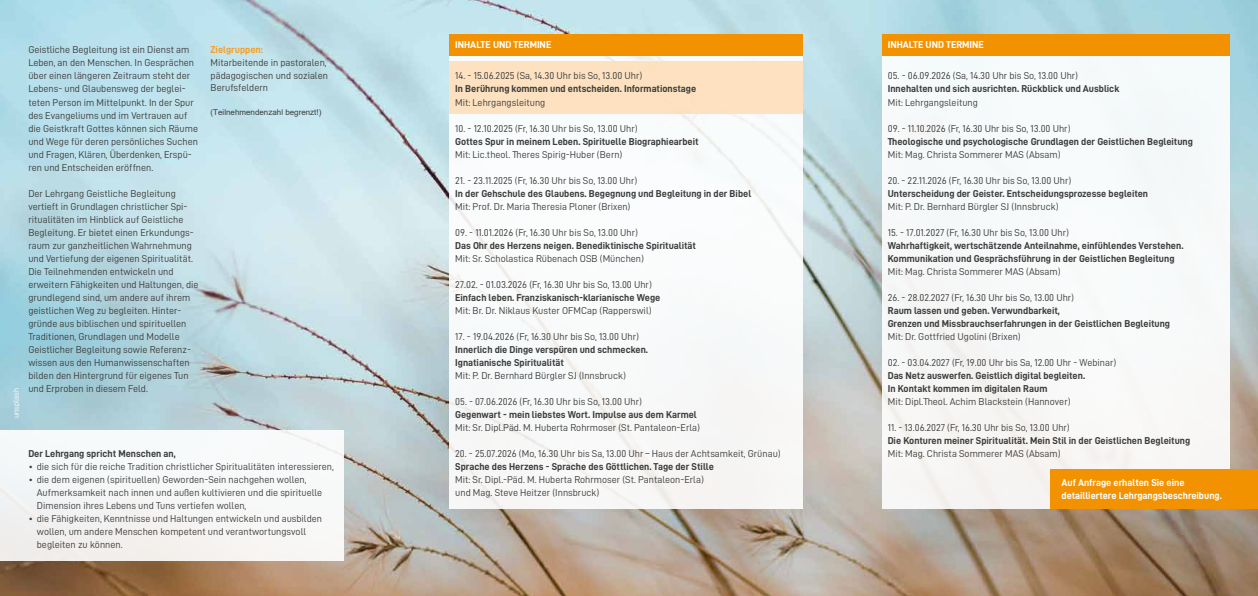
<style>
.page{position:relative;width:1258px;height:596px;background:#fff}
.page>*{position:absolute;margin:0;border:0;box-sizing:border-box;transform-origin:0 0}
.t1{font:10px/13px "D DIN";color:#3c3c3b}
.t2{font:10px/13px "D DIN Bold";color:#3c3c3b}
.t3{font:10px/13px "D DIN Bold";color:#fff}
.t4{font:10px "D DIN Bold";color:#f59e24}
.t5{font:8px "Arial";color:#3c3c3b}
.t6{font:8px "D DIN";color:#fff}
</style>
<div class="page">
<img style="left:0;top:0;width:1257px;height:595px">
<div style="left:449px;top:34px;width:353px;height:474px;background:#f8fafa"></div>
<div style="left:0;top:430px;width:344px;height:130px;background:#f6f7f7"></div>
<div style="left:882px;top:34px;width:347px;height:474px;background:#f7f9f9"></div>
<div style="left:449px;top:34px;width:353px;height:21px;background:#f39200"></div>
<div style="left:882px;top:34px;width:347px;height:21px;background:#f39200"></div>
<div style="left:1050px;top:469px;width:207px;height:39px;background:#f39200"></div>
<div style="left:449px;top:62px;width:353px;height:52px;background:#fedfba"></div>
<p class="t6" style="left:12px;top:417px;width:32px;rotate:-90deg">unsplash</p>
<p class="t1" style="left:28px;top:43px;width:171px">Geistliche Begleitung ist ein Dienst am Leben, an den Menschen. In Gesprächen über einen längeren Zeitraum steht der Lebens- und Glaubensweg der beglei&shy;teten Person im Mittelpunkt. In der Spur des Evangeliums und im Vertrauen auf die Geistkraft Gottes können sich Räume und Wege für deren persönliches Suchen und Fragen, Klären, Überdenken, Erspü&shy;ren und Entscheiden eröffnen.</p>
<p class="t1" style="left:28px;top:186px;width:172px">Der Lehrgang Geistliche Begleitung vertieft in Grundlagen christlicher Spi&shy;ritualitäten im Hinblick auf Geistliche Begleitung. Er bietet einen Erkundungs&shy;raum zur ganzheitlichen Wahrnehmung und Vertiefung der eigenen Spiritualität.<br>Die Teilnehmenden entwickeln und erweitern Fähigkeiten und Haltungen, die grundlegend sind, um andere auf ihrem geistlichen Weg zu begleiten. Hinter&shy;gründe aus biblischen und spirituellen Traditionen, Grundlagen und Modelle Geistlicher Begleitung sowie Referenz&shy;wissen aus den Humanwissenschaften bilden den Hintergrund für eigenes Tun und Erproben in diesem Feld.</p>
<p class="t4" style="left:210px;top:44px;width:54px">Zielgruppen:</p>
<p class="t1" style="left:210px;top:56px;width:119px;line-height:12.5px">Mitarbeitende in pastoralen, pädagogischen und sozialen<br>Berufsfeldern</p>
<p class="t5" style="left:210px;top:107px;width:112px">(Teilnehmendenzahl begrenzt!)</p>
<p class="t2" style="left:28px;top:446px;width:149px">Der Lehrgang spricht Menschen an,</p>
<p class="t1" style="left:28px;top:459px;width:307px">• die sich für die reiche Tradition christlicher Spiritualitäten interessieren,</p>
<p class="t1" style="left:37px;top:472px;width:287px;text-indent:-9px">• die dem eigenen (spirituellen) Geworden-Sein nachgehen wollen,<br>Aufmerksamkeit nach innen und außen kultivieren und die spirituelle<br>Dimension ihres Lebens und Tuns vertiefen wollen,</p>
<p class="t1" style="left:37px;top:511px;width:287px;text-indent:-9px">• die Fähigkeiten, Kenntnisse und Haltungen entwickeln und ausbilden wollen, um andere Menschen kompetent und verantwortungsvoll begleiten zu können.</p>
<p class="t3" style="left:455px;top:38px;width:98px">INHALTE UND TERMINE</p>
<p class="t1" style="left:455px;top:69px;width:188px">14. - 15.06.2025 (Sa, 14.30 Uhr bis So, 13.00 Uhr)</p>
<p class="t2" style="left:455px;top:82px;width:242px">In Berührung kommen und entscheiden. Informationstage</p>
<p class="t1" style="left:455px;top:95px;width:92px">Mit: Lehrgangsleitung</p>
<p class="t1" style="left:455px;top:121px;width:184px">10. - 12.10.2025 (Fr, 16.30 Uhr bis So, 13.00 Uhr)</p>
<p class="t2" style="left:455px;top:134px;width:245px">Gottes Spur in meinem Leben. Spirituelle Biographiearbeit</p>
<p class="t1" style="left:455px;top:147px;width:169px">Mit: Lic.theol. Theres Spirig-Huber (Bern)</p>
<p class="t1" style="left:455px;top:173px;width:184px">21. - 23.11.2025 (Fr, 16.30 Uhr bis So, 13.00 Uhr)</p>
<p class="t2" style="left:455px;top:186px;width:297px">In der Gehschule des Glaubens. Begegnung und Begleitung in der Bibel</p>
<p class="t1" style="left:455px;top:199px;width:177px">Mit: Prof. Dr. Maria Theresia Ploner (Brixen)</p>
<p class="t1" style="left:455px;top:225px;width:184px">09. - 11.01.2026 (Fr, 16.30 Uhr bis So, 13.00 Uhr)</p>
<p class="t2" style="left:455px;top:238px;width:242px">Das Ohr des Herzens neigen. Benediktinische Spiritualität</p>
<p class="t1" style="left:455px;top:251px;width:190px">Mit: Sr. Scholastica Rübenach OSB (München)</p>
<p class="t1" style="left:455px;top:277px;width:198px">27.02. - 01.03.2026 (Fr, 16.30 Uhr bis So, 13.00 Uhr)</p>
<p class="t2" style="left:455px;top:290px;width:207px">Einfach leben. Franziskanisch-klarianische Wege</p>
<p class="t1" style="left:455px;top:303px;width:198px">Mit: Br. Dr. Niklaus Kuster OFMCap (Rapperswil)</p>
<p class="t1" style="left:455px;top:329px;width:185px">17. - 19.04.2026 (Fr, 16.30 Uhr bis So, 13.00 Uhr)</p>
<p class="t2" style="left:455px;top:342px;width:194px">Innerlich die Dinge verspüren und schmecken.<br>Ignatianische Spiritualität</p>
<p class="t1" style="left:455px;top:368px;width:172px">Mit: P. Dr. Bernhard Bürgler SJ (Innsbruck)</p>
<p class="t1" style="left:455px;top:394px;width:188px">05. - 07.06.2026 (Fr, 16.30 Uhr bis So, 13.00 Uhr)</p>
<p class="t2" style="left:455px;top:407px;width:243px">Gegenwart - mein liebstes Wort. Impulse aus dem Karmel</p>
<p class="t1" style="left:455px;top:420px;width:246px">Mit: Sr. Dipl.Päd. M. Huberta Rohrmoser (St. Pantaleon-Erla)</p>
<p class="t1" style="left:455px;top:446px;width:327px">20. - 25.07.2026 (Mo, 16.30 Uhr bis Sa, 13.00 Uhr – Haus der Achtsamkeit, Grünau)</p>
<p class="t2" style="left:455px;top:459px;width:260px">Sprache des Herzens - Sprache des Göttlichen. Tage der Stille</p>
<p class="t1" style="left:455px;top:472px;width:250px">Mit: Sr. Dipl.-Päd. M. Huberta Rohrmoser (St. Pantaleon-Erla) und Mag. Steve Heitzer (Innsbruck)</p>
<p class="t3" style="left:887px;top:38px;width:98px">INHALTE UND TERMINE</p>
<p class="t1" style="left:887px;top:69px;width:192px">05. - 06.09.2026 (Sa, 14.30 Uhr bis So, 13.00 Uhr)</p>
<p class="t2" style="left:887px;top:82px;width:233px">Innehalten und sich ausrichten. Rückblick und Ausblick</p>
<p class="t1" style="left:887px;top:95px;width:92px">Mit: Lehrgangsleitung</p>
<p class="t1" style="left:887px;top:121px;width:184px">09. - 11.10.2026 (Fr, 16.30 Uhr bis So, 13.00 Uhr)</p>
<p class="t2" style="left:887px;top:134px;width:306px">Theologische und psychologische Grundlagen der Geistlichen Begleitung</p>
<p class="t1" style="left:887px;top:147px;width:174px">Mit: Mag. Christa Sommerer MAS (Absam)</p>
<p class="t1" style="left:887px;top:173px;width:185px">20. - 22.11.2026 (Fr, 16.30 Uhr bis So, 13.00 Uhr)</p>
<p class="t2" style="left:887px;top:186px;width:262px">Unterscheidung der Geister. Entscheidungsprozesse begleiten</p>
<p class="t1" style="left:887px;top:199px;width:172px">Mit: P. Dr. Bernhard Bürgler SJ (Innsbruck)</p>
<p class="t1" style="left:887px;top:225px;width:183px">15. - 17.01.2027 (Fr, 16.30 Uhr bis So, 13.00 Uhr)</p>
<p class="t2" style="left:887px;top:238px;width:297px">Wahrhaftigkeit, wertschätzende Anteilnahme, einfühlendes Verstehen.<br>Kommunikation und Gesprächsführung in der Geistlichen Begleitung</p>
<p class="t1" style="left:887px;top:264px;width:174px">Mit: Mag. Christa Sommerer MAS (Absam)</p>
<p class="t1" style="left:887px;top:290px;width:188px">26. - 28.02.2027 (Fr, 16.30 Uhr bis So, 13.00 Uhr)</p>
<p class="t2" style="left:887px;top:303px;width:284px">Raum lassen und geben. Verwundbarkeit,<br>Grenzen und Missbrauchserfahrungen in der Geistlichen Begleitung</p>
<p class="t1" style="left:887px;top:329px;width:134px">Mit: Dr. Gottfried Ugolini (Brixen)</p>
<p class="t1" style="left:887px;top:355px;width:230px">02. - 03.04.2027 (Fr, 19.00 Uhr bis Sa, 12.00 Uhr - Webinar)</p>
<p class="t2" style="left:887px;top:368px;width:199px">Das Netz auswerfen. Geistlich digital begleiten.<br>In Kontakt kommen im digitalen Raum</p>
<p class="t1" style="left:887px;top:394px;width:184px">Mit: Dipl.Theol. Achim Blackstein (Hannover)</p>
<p class="t1" style="left:887px;top:420px;width:183px">11. - 13.06.2027 (Fr, 16.30 Uhr bis So, 13.00 Uhr)</p>
<p class="t2" style="left:887px;top:433px;width:304px">Die Konturen meiner Spiritualität. Mein Stil in der Geistlichen Begleitung</p>
<p class="t1" style="left:887px;top:446px;width:174px">Mit: Mag. Christa Sommerer MAS (Absam)</p>
<p class="t3" style="left:1061px;top:475px;width:162px">Auf Anfrage erhalten Sie eine detailliertere Lehrgangsbeschreibung.</p>
</div>
